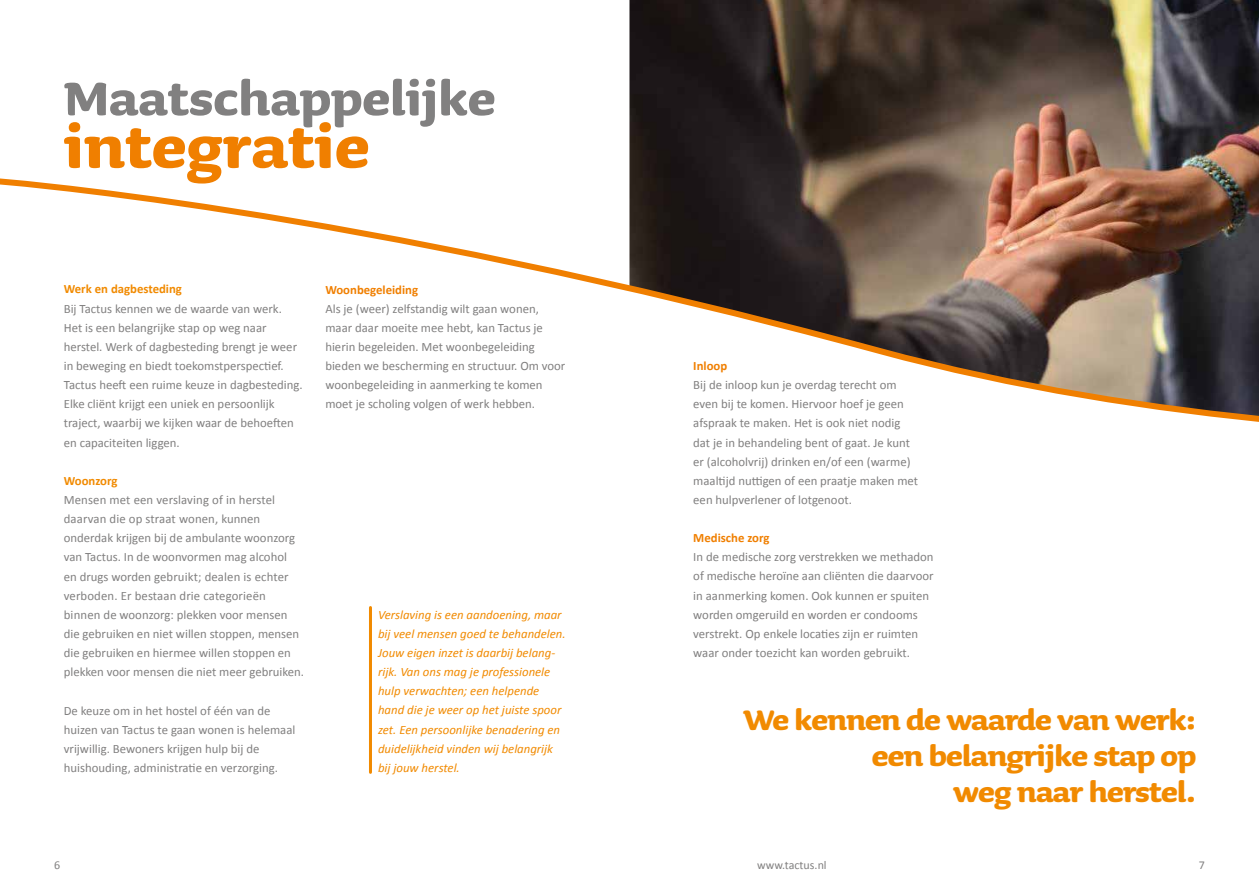
<style>
.page{position:relative;width:1259px;height:893px;background:#fff}
.page>*{position:absolute;margin:0;border:0;box-sizing:border-box;transform-origin:0 0}
.t1{font:700 75px "Sauna";color:#f07f00}
.t2{font:700 60px "Sauna";color:#818080}
.t3{font:700 36px/36px "Sauna";letter-spacing:-.02em;color:#f18a00;text-align:right}
.t4{font:12.75px/19.2px "Calibri";color:#818080}
.t5{font:italic 12.75px/19.2px "Calibri";color:#f18a00}
.t6{font:700 12.75px "Calibri";color:#f07f00}
.t7{font:700 12.75px "Calibri";color:#f18a00}
.t8{font:12px "Calibri";color:#818080}
</style>
<div class="page">
<svg style="left:0;top:0;width:1259px;height:422px"></svg>
<hr style="left:369px;top:607px;width:3px;height:165px;background:#f18a00">
<h2 class="t2" style="left:64px;top:67px;width:433px">Maatschappelijke</h2>
<h1 class="t1" style="left:64px;top:107px;width:307px">integratie</h1>
<p class="t7" style="left:64px;top:281px;width:120px">Werk en dagbesteding</p>
<p class="t4" style="left:64px;top:299px;width:240px">Bij Tactus kennen we de waarde van werk.<br>Het is een belangrijke stap op weg naar herstel. Werk of dagbesteding brengt je weer in beweging en biedt toekomstperspectief.<br>Tactus heeft een ruime keuze in dagbesteding.<br>Elke cliënt krijgt een uniek en persoonlijk traject, waarbij we kijken waar de behoeften en capaciteiten liggen.</p>
<p class="t7" style="left:64px;top:472px;width:55px">Woonzorg</p>
<p class="t4" style="left:64px;top:490px;width:242px">Mensen met een verslaving of in herstel daarvan die op straat wonen, kunnen onderdak krijgen bij de ambulante woonzorg van Tactus. In de woonvormen mag alcohol<br>en drugs worden gebruikt; dealen is echter verboden. Er bestaan drie categorieën binnen de woonzorg: plekken voor mensen die gebruiken en niet willen stoppen, mensen die gebruiken en hiermee willen stoppen en plekken voor mensen die niet meer gebruiken.</p>
<p class="t4" style="left:64px;top:701px;width:233px">De keuze om in het hostel of één van de huizen van Tactus te gaan wonen is helemaal vrijwillig. Bewoners krijgen hulp bij de huishouding, administratie en verzorging.</p>
<p class="t6" style="left:325px;top:281px;width:94px">Woonbegeleiding</p>
<p class="t4" style="left:325px;top:299px;width:241px">Als je (weer) zelfstandig wilt gaan wonen, maar daar moeite mee hebt, kan Tactus je hierin begeleiden. Met woonbegeleiding bieden we bescherming en structuur. Om voor woonbegeleiding in aanmerking te komen moet je scholing volgen of werk hebben.</p>
<p class="t5" style="left:378px;top:604px;width:189px">Verslaving is een aandoening, maar bij veel mensen goed te behandelen.<br>Jouw eigen inzet is daarbij belang&shy;rijk. Van ons mag je professionele hulp verwachten; een helpende hand die je weer op het juiste spoor zet. Een persoonlijke benadering en duidelijkheid vinden wij belangrijk bij jouw herstel.</p>
<p class="t6" style="left:693px;top:358px;width:35px">Inloop</p>
<p class="t4" style="left:693px;top:375px;width:226px">Bij de inloop kun je overdag terecht om even bij te komen. Hiervoor hoef je geen afspraak te maken. Het is ook niet nodig dat je in behandeling bent of gaat. Je kunt er (alcoholvrij) drinken en/of een (warme) maaltijd nuttigen of een praatje maken met een hulpverlener of lotgenoot.</p>
<p class="t6" style="left:693px;top:530px;width:78px">Medische zorg</p>
<p class="t4" style="left:693px;top:548px;width:242px">In de medische zorg verstrekken we methadon of medische heroïne aan cliënten die daarvoor in aanmerking komen. Ook kunnen er spuiten worden omgeruild en worden er condooms verstrekt. Op enkele locaties zijn er ruimten waar onder toezicht kan worden gebruikt.</p>
<h3 class="t3" style="left:743px;top:701px;width:454px">We kennen de waarde van werk: een belangrijke stap op<br>weg naar herstel.</h3>
<p class="t8" style="left:54px;top:858px;width:8px">6</p>
<p class="t8" style="left:757px;top:858px;width:71px">www.tactus.nl</p>
<p class="t8" style="left:1198px;top:858px;width:8px">7</p>
</div>
